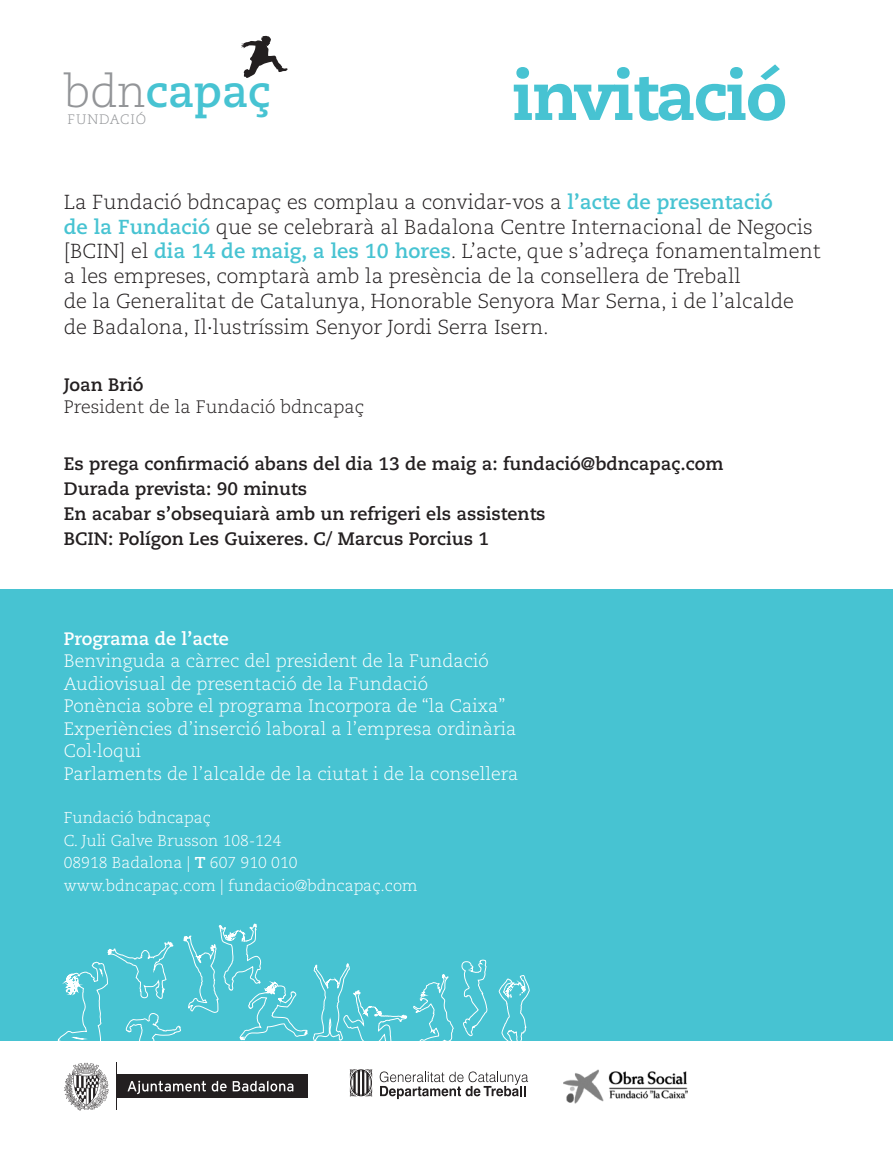
<style>
.page{position:relative;width:893px;height:1149px;background:#fff}
.page>*{position:absolute;margin:0;border:0;box-sizing:border-box;transform-origin:0 0}
.t1{font:800 67.5px "Caecilia";letter-spacing:-.03em;color:#47c3d2}
.t2{font:700 45px "Caecilia";letter-spacing:-.01em;color:#47c3d2}
.t3{font:300 20.25px/25px "Caecilia";color:#231f20}
.t4{font:300 18px "Caecilia";color:#fff}
.t5{font:700 18px "Caecilia";color:#231f20}
.t6{font:300 18px "Caecilia";color:#231f20}
.t7{font:700 18px "Caecilia";color:#fff}
.t8{font:300 15.75px "Caecilia";color:#fff}
.t9{font:300 13.72px "Caecilia";letter-spacing:.07em;color:#939598}
.s1{font-weight:300;color:#939598}
.s2{font-weight:700;color:#47c3d2}
.s3{font-weight:700}
</style>
<div class="page">
<div style="left:0;top:588px;width:893px;height:452px;background:#47c3d2"></div>
<svg style="left:57px;top:923px;width:476px;height:187px"></svg>
<svg style="left:241px;top:36px;width:47px;height:42px"></svg>
<img style="left:564px;top:1069px;width:123px;height:34px">
<p class="t2" style="left:64px;top:65px;width:208px"><span class="s1">bdn</span>capaç</p>
<p class="t9" style="left:68px;top:112px;width:80px">FUNDACIÓ</p>
<p class="t1" style="left:512px;top:54px;width:277px">invitació</p>
<p class="t3" style="left:64px;top:190px;width:758px">La Fundació bdncapaç es complau a convidar-vos a <span class="s2">l’acte de presentació<br>de la Fundació</span> que se celebrarà al Badalona Centre Internacional de Negocis [BCIN] el <span class="s2">dia 14 de maig, a les 10 hores</span>. L’acte, que s’adreça fonamentalment a les empreses, comptarà amb la presència de la consellera de Treball<br>de la Generalitat de Catalunya, Honorable Senyora Mar Serna, i de l’alcalde de Badalona, Il·lustríssim Senyor Jordi Serra Isern.</p>
<p class="t5" style="left:64px;top:374px;width:81px">Joan Brió</p>
<p class="t6" style="left:64px;top:397px;width:302px">President de la Fundació bdncapaç</p>
<p class="t5" style="left:64px;top:453px;width:661px">Es prega confirmació abans del dia 13 de maig a: fundació@bdncapaç.com</p>
<p class="t5" style="left:64px;top:478px;width:245px">Durada prevista: 90 minuts</p>
<p class="t5" style="left:64px;top:503px;width:483px">En acabar s’obsequiarà amb un refrigeri els assistents</p>
<p class="t5" style="left:64px;top:527px;width:427px">BCIN: Polígon Les Guixeres. C/ Marcus Porcius 1</p>
<p class="t7" style="left:64px;top:627px;width:167px">Programa de l’acte</p>
<p class="t4" style="left:64px;top:650px;width:426px">Benvinguda a càrrec del president de la Fundació</p>
<p class="t4" style="left:64px;top:673px;width:366px">Audiovisual de presentació de la Fundació</p>
<p class="t4" style="left:64px;top:695px;width:443px">Ponència sobre el programa Incorpora de “la Caixa”</p>
<p class="t4" style="left:64px;top:718px;width:454px">Experiències d’inserció laboral a l’empresa ordinària</p>
<p class="t4" style="left:64px;top:740px;width:79px">Col·loqui</p>
<p class="t4" style="left:64px;top:763px;width:456px">Parlaments de l’alcalde de la ciutat i de la consellera</p>
<p class="t8" style="left:64px;top:808px;width:149px">Fundació bdncapaç</p>
<p class="t8" style="left:64px;top:831px;width:219px">C. Juli Galve Brusson 108-124</p>
<p class="t8" style="left:64px;top:853px;width:235px">08918 Badalona | <span class="s3">T</span> 607 910 010</p>
<p class="t8" style="left:64px;top:876px;width:355px">www.bdncapaç.com | fundacio@bdncapaç.com</p>
</div>
